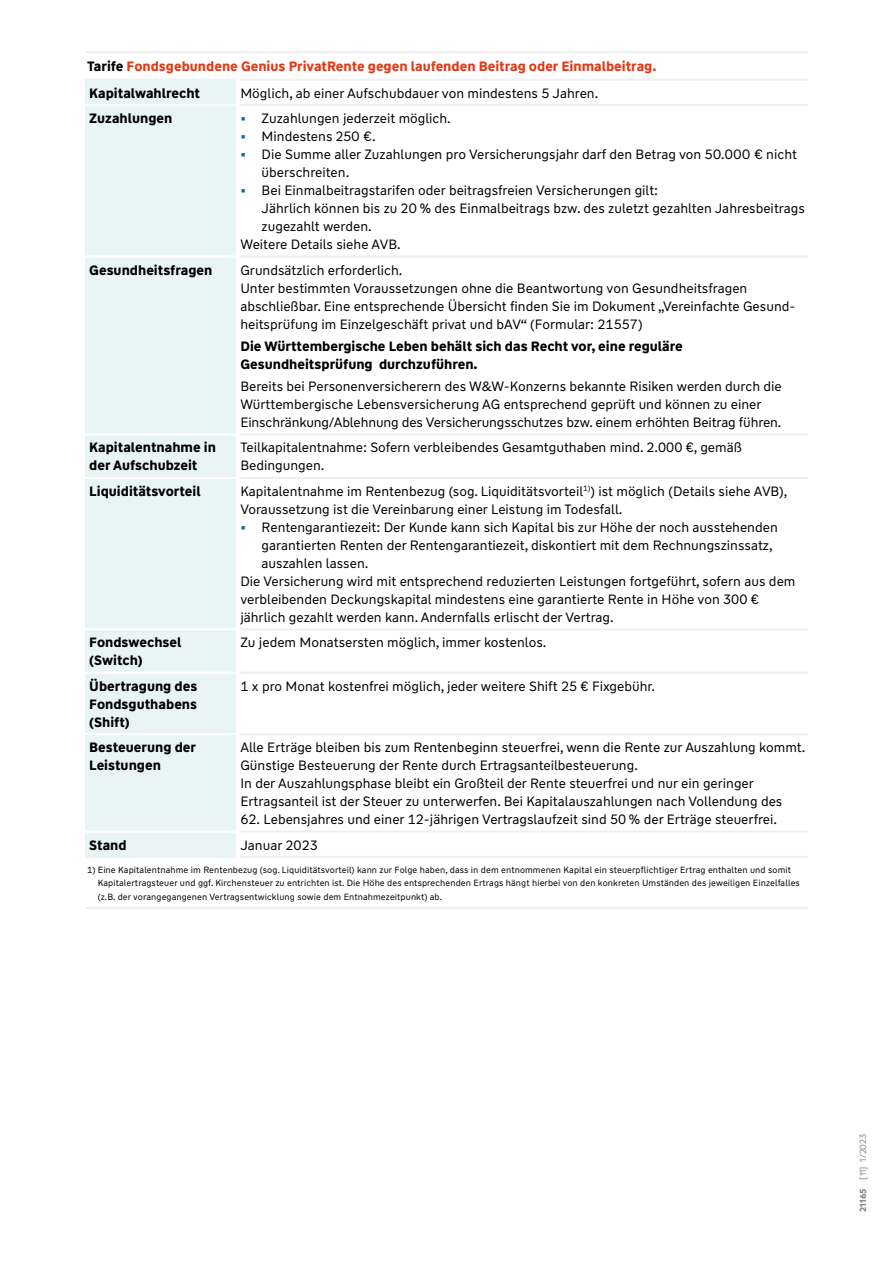
<style>
.page{position:relative;width:893px;height:1263px;background:#fff}
.page>*{position:absolute;margin:0;border:0;box-sizing:border-box;transform-origin:0 0}
._03_2_Tabelle_Copy{font:13.5px/18px "WW Type";color:#000}
._03_1_Tabelle_Headli{font:700 13.5px/18px "WW Type";color:#000}
._03_2_Tabelle_Copy-2{font:700 13.5px/18px "WW Type";color:#000}
._03_1_Tabelle_Headli-2{font:700 13.5px "WW Type";color:#df3b18}
._05_2_Fußnote_Einzug{font:9px/13.5px "WW Type";letter-spacing:.01em;color:#000}
._05_4_Druckstücknumm{font:9px "WW Type";color:#87888a}
.s1{color:#000}
.s2{font-weight:700;color:#00798b}
.s3{font-weight:700}
</style>
<div class="page">
<div style="left:85px;top:81px;width:151px;height:775px;background:#e9f5f4"></div>
<hr style="left:85px;top:51px;width:153px;height:2px;background:#f0f0f1">
<hr style="left:238px;top:51px;width:570px;height:2px;background:#f0f0f1">
<hr style="left:240px;top:79px;width:568px;height:2px;background:#f0f0f1">
<hr style="left:240px;top:104px;width:568px;height:2px;background:#f0f0f1">
<hr style="left:240px;top:255px;width:568px;height:3px;background:#f0f0f1">
<hr style="left:240px;top:433px;width:568px;height:3px;background:#f0f0f1">
<hr style="left:240px;top:477px;width:568px;height:2px;background:#f0f0f1">
<hr style="left:240px;top:628px;width:568px;height:2px;background:#f0f0f1">
<hr style="left:240px;top:672px;width:568px;height:2px;background:#f0f0f1">
<hr style="left:240px;top:733px;width:568px;height:2px;background:#f0f0f1">
<hr style="left:240px;top:830px;width:568px;height:3px;background:#f0f0f1">
<hr style="left:85px;top:907px;width:153px;height:2px;background:#f0f0f1">
<hr style="left:238px;top:907px;width:570px;height:2px;background:#f0f0f1">
<hr style="left:240px;top:856px;width:568px;height:2px;background:#f0f0f1">
<hr style="left:85px;top:856px;width:151px;height:2px;background:#e9f5f4">
<hr style="left:85px;top:104px;width:151px;height:2px;background:#fff">
<hr style="left:85px;top:255px;width:151px;height:3px;background:#fff">
<hr style="left:85px;top:433px;width:151px;height:3px;background:#fff">
<hr style="left:85px;top:477px;width:151px;height:2px;background:#fff">
<hr style="left:85px;top:628px;width:151px;height:2px;background:#fff">
<hr style="left:85px;top:672px;width:151px;height:2px;background:#fff">
<hr style="left:85px;top:733px;width:151px;height:2px;background:#fff">
<hr style="left:85px;top:830px;width:151px;height:3px;background:#fff">
<hr style="left:85px;top:79px;width:151px;height:2px;background:#e9f5f4">
<p class="_03_1_Tabelle_Headli-2" style="left:87px;top:58px;width:571px"><span class="s1">Tarife</span> Fondsgebundene Genius PrivatRente gegen laufenden Beitrag oder Einmalbeitrag.</p>
<p class="_03_1_Tabelle_Headli" style="left:89px;top:84px;width:112px">Kapitalwahlrecht</p>
<p class="_03_2_Tabelle_Copy" style="left:240px;top:84px;width:359px">Möglich, ab einer Aufschubdauer von mindestens 5 Jahren.</p>
<p class="_03_1_Tabelle_Headli" style="left:89px;top:109px;width:85px">Zuzahlungen</p>
<p class="_03_2_Tabelle_Copy" style="left:240px;top:109px;width:212px"><span class="s2">•</span> Zuzahlungen jederzeit möglich.</p>
<p class="_03_2_Tabelle_Copy" style="left:240px;top:127px;width:137px"><span class="s2">•</span> Mindestens 250 €.</p>
<p class="_03_2_Tabelle_Copy" style="left:262px;top:145px;width:537px;text-indent:-21px"><span class="s2">•</span> Die Summe aller Zuzahlungen pro Versicherungsjahr darf den Betrag von 50.000 € nicht überschreiten.</p>
<p class="_03_2_Tabelle_Copy" style="left:262px;top:181px;width:545px;text-indent:-21px"><span class="s2">•</span> Bei Einmalbeitragstarifen oder beitragsfreien Versicherungen gilt:<br>Jährlich können bis zu 20 % des Einmalbeitrags bzw. des zuletzt gezahlten Jahresbeitrags zugezahlt werden.</p>
<p class="_03_2_Tabelle_Copy" style="left:240px;top:235px;width:162px">Weitere Details siehe AVB.</p>
<p class="_03_1_Tabelle_Headli" style="left:89px;top:261px;width:125px">Gesundheitsfragen</p>
<p class="_03_2_Tabelle_Copy" style="left:240px;top:261px;width:164px">Grundsätzlich erforderlich.</p>
<p class="_03_2_Tabelle_Copy" style="left:240px;top:279px;width:557px">Unter bestimmten Voraussetzungen ohne die Beantwortung von Gesundheitsfragen abschließbar. Eine entsprechende Übersicht finden Sie im Dokument „Vereinfachte Gesund&shy;heitsprüfung im Einzelgeschäft privat und bAV“ (Formular: 21557)</p>
<p class="_03_2_Tabelle_Copy-2" style="left:240px;top:337px;width:444px">Die Württembergische Leben behält sich das Recht vor, eine reguläre<br>Gesundheitsprüfung durchzuführen.</p>
<p class="_03_2_Tabelle_Copy" style="left:240px;top:377px;width:543px">Bereits bei Personenversicherern des W&amp;W-Konzerns bekannte Risiken werden durch die<br>Württembergische Lebensversicherung AG entsprechend geprüft und können zu einer<br>Einschränkung/Ablehnung des Versicherungsschutzes bzw. einem erhöhten Beitrag führen.</p>
<p class="_03_1_Tabelle_Headli" style="left:89px;top:439px;width:128px">Kapitalentnahme in der Aufschubzeit</p>
<p class="_03_2_Tabelle_Copy" style="left:240px;top:439px;width:503px">Teilkapitalentnahme: Sofern verbleibendes Gesamtguthaben mind. 2.000 €, gemäß<br>Bedingungen.</p>
<p class="_03_1_Tabelle_Headli" style="left:89px;top:482px;width:113px">Liquiditätsvorteil</p>
<p class="_03_2_Tabelle_Copy" style="left:240px;top:482px;width:548px">Kapitalentnahme im Rentenbezug (sog. Liquiditätsvorteil<sup>1)</sup>) ist möglich (Details siehe AVB),<br>Voraussetzung ist die Vereinbarung einer Leistung im Todesfall.</p>
<p class="_03_2_Tabelle_Copy" style="left:262px;top:518px;width:518px;text-indent:-21px"><span class="s2">•</span> Rentengarantiezeit: Der Kunde kann sich Kapital bis zur Höhe der noch ausstehenden garantierten Renten der Rentengarantiezeit, diskontiert mit dem Rechnungszinssatz, auszahlen lassen.</p>
<p class="_03_2_Tabelle_Copy" style="left:240px;top:572px;width:557px">Die Versicherung wird mit entsprechend reduzierten Leistungen fortgeführt, sofern aus dem verbleibenden Deckungskapital mindestens eine garantierte Rente in Höhe von 300 € jährlich gezahlt werden kann. Andernfalls erlischt der Vertrag.</p>
<p class="_03_1_Tabelle_Headli" style="left:89px;top:634px;width:94px">Fondswechsel (Switch)</p>
<p class="_03_2_Tabelle_Copy" style="left:240px;top:634px;width:308px">Zu jedem Monatsersten möglich, immer kostenlos.</p>
<p class="_03_1_Tabelle_Headli" style="left:89px;top:677px;width:110px;text-align:justify">Übertragung des Fondsguthabens (Shift)</p>
<p class="_03_2_Tabelle_Copy" style="left:240px;top:677px;width:416px">1 x pro Monat kostenfrei möglich, jeder weitere Shift 25 € Fixgebühr.</p>
<p class="_03_1_Tabelle_Headli" style="left:89px;top:738px;width:108px">Besteuerung der<br>Leistungen</p>
<p class="_03_2_Tabelle_Copy" style="left:240px;top:738px;width:566px">Alle Erträge bleiben bis zum Rentenbeginn steuerfrei, wenn die Rente zur Auszahlung kommt.</p>
<p class="_03_2_Tabelle_Copy" style="left:240px;top:756px;width:399px">Günstige Besteuerung der Rente durch Ertragsanteilbesteuerung.</p>
<p class="_03_2_Tabelle_Copy" style="left:240px;top:774px;width:544px">In der Auszahlungsphase bleibt ein Großteil der Rente steuerfrei und nur ein geringer<br>Ertragsanteil ist der Steuer zu unterwerfen. Bei Kapitalauszahlungen nach Vollendung des</p>
<p class="_03_2_Tabelle_Copy" style="left:240px;top:810px;width:538px">62. Lebensjahres und einer 12-jährigen Vertragslaufzeit sind 50 % der Erträge steuerfrei.</p>
<p class="_03_1_Tabelle_Headli" style="left:89px;top:836px;width:39px">Stand</p>
<p class="_03_2_Tabelle_Copy" style="left:240px;top:836px;width:79px">Januar 2023</p>
<p class="_05_2_Fußnote_Einzug" style="left:98px;top:863px;width:704px;text-indent:-11px">1) Eine Kapitalentnahme im Rentenbezug (sog. Liquiditätsvorteil) kann zur Folge haben, dass in dem entnommenen Kapital ein steuerpflichtiger Ertrag enthalten und somit<br>Kapitalertragsteuer und ggf. Kirchensteuer zu entrichten ist. Die Höhe des entsprechenden Ertrags hängt hierbei von den konkreten Umständen des jeweiligen Einzelfalles (z.B. der vorangegangenen Vertragsentwicklung sowie dem Entnahmezeitpunkt) ab.</p>
<p class="_05_4_Druckstücknumm" style="left:857px;top:1212px;width:80px;rotate:-90deg"><span class="s3">21165</span> [11] 1/2023</p>
</div>
